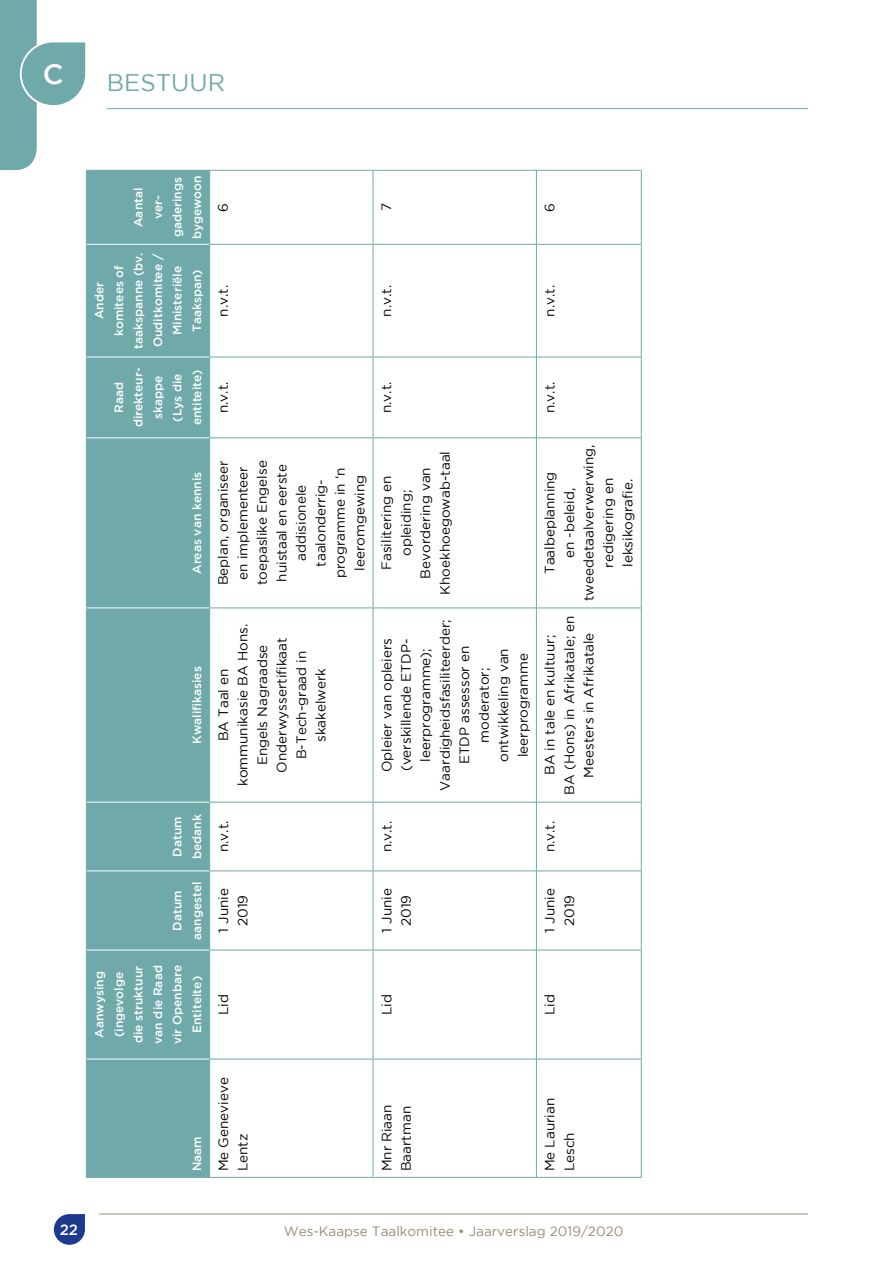
<style>
.page{position:relative;width:893px;height:1263px;background:#fff}
.page>*{position:absolute;margin:0;border:0;box-sizing:border-box;transform-origin:0 0}
.t1{font:500 27.75px "Gotham";color:#fff}
.t2{font:24px "Gotham";color:#6fa9a9}
.t3{font:500 15px "Gotham";color:#fff}
.t4{font:13.5px/19.5px "Gotham";color:#000;text-align:center}
.t5{font:13.5px "Gotham";color:#978d7c}
.t6{font:500 12px/19.5px "Gotham";color:#fff;text-align:center}
</style>
<div class="page">
<svg style="left:54px;top:1214px;width:31px;height:31px"></svg>
<hr style="left:99px;top:1213px;width:709px;height:1px;background:#978d7c">
<hr style="left:107px;top:108px;width:701px;height:1px;background:#6fa9a9">
<svg style="left:0;top:0;width:88px;height:170px"></svg>
<div style="left:87px;top:171px;width:122px;height:1006px;background:#6fa9a9"></div>
<hr style="left:86px;top:1059px;width:1px;height:119px;background:#6fa9a9">
<hr style="left:87px;top:1177px;width:122px;height:1px;background:#6fa9a9">
<hr style="left:86px;top:950px;width:1px;height:109px;background:#6fa9a9">
<hr style="left:86px;top:871px;width:1px;height:79px;background:#6fa9a9">
<hr style="left:86px;top:802px;width:1px;height:69px;background:#6fa9a9">
<hr style="left:86px;top:608px;width:1px;height:194px;background:#6fa9a9">
<hr style="left:86px;top:438px;width:1px;height:170px;background:#6fa9a9">
<hr style="left:86px;top:357px;width:1px;height:81px;background:#6fa9a9">
<hr style="left:86px;top:244px;width:1px;height:113px;background:#6fa9a9">
<hr style="left:86px;top:170px;width:1px;height:74px;background:#6fa9a9">
<hr style="left:87px;top:170px;width:122px;height:1px;background:#6fa9a9">
<hr style="left:209px;top:1059px;width:1px;height:119px;background:#6fa9a9">
<hr style="left:210px;top:1177px;width:163px;height:1px;background:#6fa9a9">
<hr style="left:209px;top:950px;width:1px;height:109px;background:#6fa9a9">
<hr style="left:210px;top:1059px;width:163px;height:1px;background:#6fa9a9">
<hr style="left:209px;top:871px;width:1px;height:79px;background:#6fa9a9">
<hr style="left:210px;top:950px;width:163px;height:1px;background:#6fa9a9">
<hr style="left:209px;top:802px;width:1px;height:69px;background:#6fa9a9">
<hr style="left:210px;top:870px;width:163px;height:1px;background:#6fa9a9">
<hr style="left:209px;top:608px;width:1px;height:194px;background:#6fa9a9">
<hr style="left:210px;top:802px;width:163px;height:1px;background:#6fa9a9">
<hr style="left:209px;top:438px;width:1px;height:170px;background:#6fa9a9">
<hr style="left:210px;top:607px;width:163px;height:1px;background:#6fa9a9">
<hr style="left:209px;top:357px;width:1px;height:81px;background:#6fa9a9">
<hr style="left:210px;top:437px;width:163px;height:1px;background:#6fa9a9">
<hr style="left:209px;top:244px;width:1px;height:113px;background:#6fa9a9">
<hr style="left:210px;top:357px;width:163px;height:1px;background:#6fa9a9">
<hr style="left:209px;top:170px;width:1px;height:74px;background:#6fa9a9">
<hr style="left:210px;top:244px;width:163px;height:1px;background:#6fa9a9">
<hr style="left:210px;top:170px;width:163px;height:1px;background:#6fa9a9">
<hr style="left:373px;top:1059px;width:1px;height:119px;background:#6fa9a9">
<hr style="left:373px;top:1177px;width:163px;height:1px;background:#6fa9a9">
<hr style="left:373px;top:950px;width:1px;height:109px;background:#6fa9a9">
<hr style="left:373px;top:1059px;width:163px;height:1px;background:#6fa9a9">
<hr style="left:373px;top:871px;width:1px;height:79px;background:#6fa9a9">
<hr style="left:373px;top:950px;width:163px;height:1px;background:#6fa9a9">
<hr style="left:373px;top:802px;width:1px;height:69px;background:#6fa9a9">
<hr style="left:373px;top:870px;width:163px;height:1px;background:#6fa9a9">
<hr style="left:373px;top:608px;width:1px;height:194px;background:#6fa9a9">
<hr style="left:373px;top:802px;width:163px;height:1px;background:#6fa9a9">
<hr style="left:373px;top:438px;width:1px;height:170px;background:#6fa9a9">
<hr style="left:373px;top:607px;width:163px;height:1px;background:#6fa9a9">
<hr style="left:373px;top:357px;width:1px;height:81px;background:#6fa9a9">
<hr style="left:373px;top:437px;width:163px;height:1px;background:#6fa9a9">
<hr style="left:373px;top:244px;width:1px;height:113px;background:#6fa9a9">
<hr style="left:373px;top:357px;width:163px;height:1px;background:#6fa9a9">
<hr style="left:373px;top:170px;width:1px;height:74px;background:#6fa9a9">
<hr style="left:373px;top:244px;width:163px;height:1px;background:#6fa9a9">
<hr style="left:373px;top:170px;width:163px;height:1px;background:#6fa9a9">
<hr style="left:536px;top:1059px;width:1px;height:119px;background:#6fa9a9">
<hr style="left:537px;top:1177px;width:104px;height:1px;background:#6fa9a9">
<hr style="left:536px;top:950px;width:1px;height:109px;background:#6fa9a9">
<hr style="left:537px;top:1059px;width:104px;height:1px;background:#6fa9a9">
<hr style="left:536px;top:871px;width:1px;height:79px;background:#6fa9a9">
<hr style="left:537px;top:950px;width:104px;height:1px;background:#6fa9a9">
<hr style="left:536px;top:802px;width:1px;height:69px;background:#6fa9a9">
<hr style="left:537px;top:870px;width:104px;height:1px;background:#6fa9a9">
<hr style="left:536px;top:608px;width:1px;height:194px;background:#6fa9a9">
<hr style="left:537px;top:802px;width:104px;height:1px;background:#6fa9a9">
<hr style="left:536px;top:438px;width:1px;height:170px;background:#6fa9a9">
<hr style="left:537px;top:607px;width:104px;height:1px;background:#6fa9a9">
<hr style="left:536px;top:357px;width:1px;height:81px;background:#6fa9a9">
<hr style="left:537px;top:437px;width:104px;height:1px;background:#6fa9a9">
<hr style="left:536px;top:244px;width:1px;height:113px;background:#6fa9a9">
<hr style="left:537px;top:357px;width:104px;height:1px;background:#6fa9a9">
<hr style="left:536px;top:170px;width:1px;height:74px;background:#6fa9a9">
<hr style="left:537px;top:244px;width:104px;height:1px;background:#6fa9a9">
<hr style="left:537px;top:170px;width:104px;height:1px;background:#6fa9a9">
<hr style="left:641px;top:1059px;width:1px;height:119px;background:#6fa9a9">
<hr style="left:641px;top:950px;width:1px;height:109px;background:#6fa9a9">
<hr style="left:641px;top:871px;width:1px;height:79px;background:#6fa9a9">
<hr style="left:641px;top:802px;width:1px;height:69px;background:#6fa9a9">
<hr style="left:641px;top:608px;width:1px;height:194px;background:#6fa9a9">
<hr style="left:641px;top:438px;width:1px;height:170px;background:#6fa9a9">
<hr style="left:641px;top:357px;width:1px;height:81px;background:#6fa9a9">
<hr style="left:641px;top:244px;width:1px;height:113px;background:#6fa9a9">
<hr style="left:641px;top:170px;width:1px;height:74px;background:#6fa9a9">
<hr style="left:87px;top:1059px;width:122px;height:1px;background:#fff">
<hr style="left:87px;top:950px;width:122px;height:1px;background:#fff">
<hr style="left:87px;top:870px;width:122px;height:1px;background:#fff">
<hr style="left:87px;top:802px;width:122px;height:1px;background:#fff">
<hr style="left:87px;top:607px;width:122px;height:1px;background:#fff">
<hr style="left:87px;top:437px;width:122px;height:1px;background:#fff">
<hr style="left:87px;top:357px;width:122px;height:1px;background:#fff">
<hr style="left:87px;top:244px;width:122px;height:1px;background:#fff">
<h1 class="t1" style="left:43px;top:58px;width:22px">C</h1>
<h2 class="t2" style="left:107px;top:69px;width:120px">BESTUUR</h2>
<p class="t6" style="left:128px;top:239px;width:66px;rotate:-90deg">Aantal ver&shy;gaderings bygewoon</p>
<p class="t6" style="left:89px;top:349px;width:98px;rotate:-90deg">Ander<br>komitees of taakspanne (bv.<br>Ouditkomitee /<br>Ministeriële<br>Taakspan)</p>
<p class="t6" style="left:109px;top:427px;width:62px;rotate:-90deg">Raad direkteur&shy;skappe (Lys die entiteite)</p>
<p class="t6" style="left:187px;top:574px;width:104px;rotate:-90deg">Areas van kennis</p>
<p class="t6" style="left:187px;top:744px;width:79px;rotate:-90deg">Kwalifikasies</p>
<p class="t6" style="left:167px;top:859px;width:46px;text-align:left;rotate:-90deg">Datum bedank</p>
<p class="t6" style="left:167px;top:940px;width:60px;rotate:-90deg">Datum aangestel</p>
<p class="t6" style="left:89px;top:1044px;width:81px;rotate:-90deg">Aanwysing (ingevolge die struktuur van die Raad vir Openbare<br>Entiteite)</p>
<p class="t6" style="left:187px;top:1171px;width:36px;rotate:-90deg">Naam</p>
<p class="t4" style="left:213px;top:212px;width:10px;rotate:-90deg">6</p>
<p class="t4" style="left:377px;top:211px;width:10px;rotate:-90deg">7</p>
<p class="t4" style="left:540px;top:212px;width:10px;rotate:-90deg">6</p>
<p class="t4" style="left:213px;top:316px;width:33px;rotate:-90deg">n.v.t.</p>
<p class="t4" style="left:377px;top:316px;width:33px;rotate:-90deg">n.v.t.</p>
<p class="t4" style="left:540px;top:316px;width:33px;rotate:-90deg">n.v.t.</p>
<p class="t4" style="left:213px;top:413px;width:33px;rotate:-90deg">n.v.t.</p>
<p class="t4" style="left:377px;top:413px;width:33px;rotate:-90deg">n.v.t.</p>
<p class="t4" style="left:213px;top:585px;width:127px;rotate:-90deg">Beplan, organiseer en implementeer toepaslike Engelse huistaal en eerste addisionele taalonderrig&shy;programme in ‘n leeromgewing</p>
<p class="t4" style="left:213px;top:786px;width:163px;rotate:-90deg">BA Taal en kommunikasie BA Hons.<br>Engels Nagraadse<br>Onderwyssertifikaat<br>B-Tech-graad in skakelwerk</p>
<p class="t4" style="left:213px;top:852px;width:33px;rotate:-90deg">n.v.t.</p>
<p class="t4" style="left:377px;top:595px;width:145px;rotate:-90deg">Fasilitering en opleiding;<br>Bevordering van<br>Khoekhoegowab-taal</p>
<p class="t4" style="left:377px;top:791px;width:173px;rotate:-90deg">Opleier van opleiers (verskillende ETDP&shy;leerprogramme);<br>Vaardigheidsfasiliteerder;<br>ETDP assessor en moderator;<br>ontwikkeling van leerprogramme</p>
<p class="t4" style="left:377px;top:852px;width:33px;rotate:-90deg">n.v.t.</p>
<p class="t4" style="left:540px;top:413px;width:33px;rotate:-90deg">n.v.t.</p>
<p class="t4" style="left:540px;top:601px;width:158px;rotate:-90deg">Taalbeplanning<br>en -beleid, tweedetaalverwerwing, redigering en leksikografie.</p>
<p class="t4" style="left:540px;top:794px;width:180px;rotate:-90deg">BA in tale en kultuur;<br>BA (Hons) in Afrikatale; en<br>Meesters in Afrikatale</p>
<p class="t4" style="left:540px;top:852px;width:33px;rotate:-90deg">n.v.t.</p>
<p class="t4" style="left:213px;top:933px;width:46px;rotate:-90deg">1 Junie<br>2019</p>
<p class="t4" style="left:377px;top:933px;width:46px;rotate:-90deg">1 Junie<br>2019</p>
<p class="t4" style="left:540px;top:933px;width:46px;rotate:-90deg">1 Junie<br>2019</p>
<p class="t4" style="left:213px;top:1015px;width:22px;rotate:-90deg">Lid</p>
<p class="t4" style="left:377px;top:1015px;width:22px;rotate:-90deg">Lid</p>
<p class="t4" style="left:540px;top:1015px;width:22px;rotate:-90deg">Lid</p>
<p class="t4" style="left:213px;top:1171px;width:96px;text-align:left;rotate:-90deg">Me Genevieve<br>Lentz</p>
<p class="t4" style="left:377px;top:1171px;width:68px;text-align:left;rotate:-90deg">Mnr Riaan<br>Baartman</p>
<p class="t4" style="left:540px;top:1171px;width:75px;text-align:left;rotate:-90deg">Me Laurian<br>Lesch</p>
<p class="t3" style="left:60px;top:1221px;width:20px">22</p>
<p class="t5" style="left:284px;top:1223px;width:341px">Wes-Kaapse Taalkomitee • Jaarverslag 2019/2020</p>
</div>
